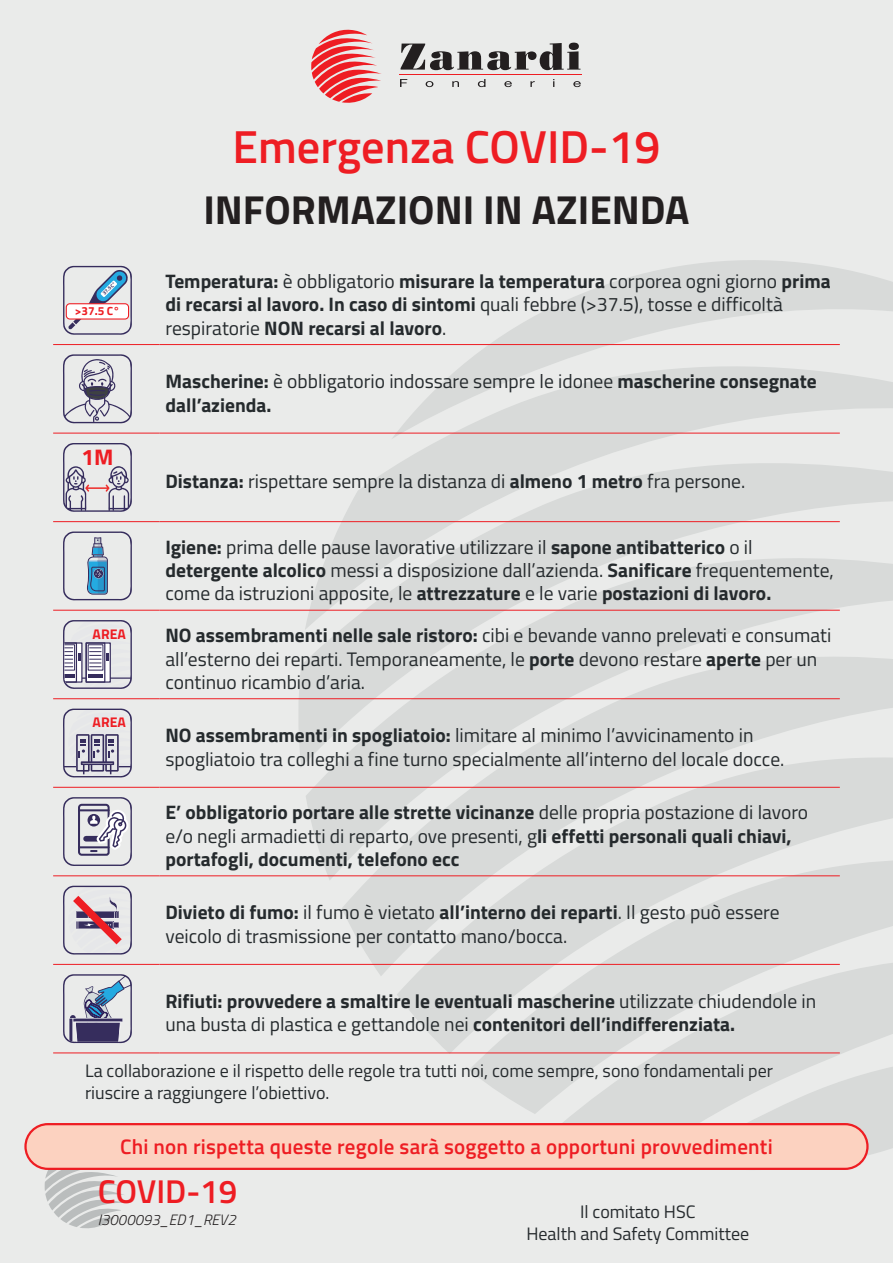
<style>
.page{position:relative;width:893px;height:1263px;background:#eaebea}
.page>*{position:absolute;margin:0;border:0;box-sizing:border-box;transform-origin:0 0}
.t1{font:600 46.35px "Titillium Web";color:#ee1d23}
.t2{font:700 40.5px "Titillium Web";color:#231f20}
.t3{font:600 33px "Titillium Web";color:#ee1d23}
.t4{font:700 22.5px "Titillium Web";color:#ee1d23}
.t5{font:600 21px "Titillium Web";letter-spacing:.01em;color:#ee1d23}
.t6{font:19.5px/23.4px "Titillium Web";color:#252a2d}
.t7{font:700 19.5px/23.4px "Titillium Web";color:#252a2d}
.t8{font:18px/21.6px "Titillium Web";color:#252a2d}
.t9{font:italic 300 15px "Titillium Web";color:#231f20}
.t10{font:700 13.95px "Titillium Web";color:#ee1d23}
.t11{font:700 11.85px "Titillium Web";color:#ee1d23}
.t12{font:700 4.95px "Titillium Web";color:#362d5d}
.s1{font-weight:400}
.s2{font-weight:700}
</style>
<div class="page">
<svg style="left:507px;top:260px;width:386px;height:73px;fill:#d8dad9"></svg>
<svg style="left:305px;top:333px;width:588px;height:103px"></svg>
<svg style="left:297px;top:436px;width:596px;height:331px;fill:#d8dad9"></svg>
<svg style="left:306px;top:528px;width:587px;height:352px;fill:#d8dad9"></svg>
<svg style="left:342px;top:628px;width:551px;height:348px;fill:#d8dad9"></svg>
<svg style="left:397px;top:727px;width:496px;height:327px;fill:#d8dad9"></svg>
<svg style="left:469px;top:838px;width:424px;height:276px;fill:#d8dad9"></svg>
<svg style="left:558px;top:948px;width:335px;height:209px;fill:#d8dad9"></svg>
<svg style="left:311px;top:29px;width:70px;height:74px"></svg>
<svg style="left:401px;top:43px;width:179px;height:27px"></svg>
<svg style="left:400px;top:79px;width:7px;height:8px"></svg>
<svg style="left:426px;top:81px;width:7px;height:6px"></svg>
<svg style="left:452px;top:81px;width:7px;height:6px"></svg>
<svg style="left:478px;top:79px;width:7px;height:8px"></svg>
<svg style="left:504px;top:81px;width:8px;height:6px"></svg>
<svg style="left:530px;top:81px;width:5px;height:6px"></svg>
<svg style="left:573px;top:81px;width:8px;height:6px"></svg>
<hr style="left:399px;top:74px;width:183px;height:1px;background:#ee1d23">
<svg style="left:45px;top:1170px;width:79px;height:59px"></svg>
<div style="left:26px;top:1124px;width:841px;height:45px;background:#fcd2c0;border-radius:22px"></div>
<div style="left:24px;top:1123px;width:845px;height:47px;border:2px solid #ee1d23;border-radius:22px"></div>
<hr style="left:53px;top:344px;width:106px;height:1px;background:#ee1d23">
<hr style="left:159px;top:344px;width:681px;height:1px;background:#ee1d23">
<hr style="left:53px;top:433px;width:106px;height:1px;background:#ee1d23">
<hr style="left:159px;top:433px;width:681px;height:1px;background:#ee1d23">
<hr style="left:53px;top:521px;width:106px;height:1px;background:#ee1d23">
<hr style="left:159px;top:521px;width:681px;height:1px;background:#ee1d23">
<hr style="left:53px;top:610px;width:106px;height:1px;background:#ee1d23">
<hr style="left:159px;top:610px;width:681px;height:1px;background:#ee1d23">
<hr style="left:53px;top:698px;width:106px;height:1px;background:#ee1d23">
<hr style="left:159px;top:698px;width:681px;height:1px;background:#ee1d23">
<hr style="left:53px;top:787px;width:106px;height:1px;background:#ee1d23">
<hr style="left:159px;top:787px;width:681px;height:1px;background:#ee1d23">
<hr style="left:53px;top:875px;width:106px;height:1px;background:#ee1d23">
<hr style="left:159px;top:875px;width:681px;height:1px;background:#ee1d23">
<hr style="left:53px;top:964px;width:106px;height:1px;background:#ee1d23">
<hr style="left:159px;top:964px;width:681px;height:1px;background:#ee1d23">
<hr style="left:53px;top:1052px;width:106px;height:1px;background:#ee1d23">
<hr style="left:159px;top:1052px;width:681px;height:1px;background:#ee1d23">
<svg style="left:63px;top:266px;width:69px;height:69px"></svg>
<svg style="left:63px;top:354px;width:69px;height:69px"></svg>
<svg style="left:63px;top:443px;width:69px;height:69px"></svg>
<svg style="left:63px;top:531px;width:69px;height:69px"></svg>
<svg style="left:63px;top:620px;width:69px;height:69px"></svg>
<svg style="left:63px;top:708px;width:69px;height:69px"></svg>
<svg style="left:63px;top:797px;width:69px;height:69px"></svg>
<svg style="left:63px;top:886px;width:69px;height:69px"></svg>
<svg style="left:63px;top:974px;width:69px;height:69px"></svg>
<h1 class="t1" style="left:232px;top:112px;width:430px">Emergenza COVID-19</h1>
<p class="t12" style="left:101px;top:291px;width:18px;rotate:-45deg">37.5 C°</p>
<p class="t11" style="left:75px;top:302px;width:46px">&gt;37.5 C°</p>
<p class="t4" style="left:81px;top:440px;width:33px">1M</p>
<h2 class="t2" style="left:203px;top:179px;width:488px">INFORMAZIONI IN AZIENDA</h2>
<p class="t7" style="left:165px;top:268px;width:667px">Temperatura: <span class="s1">è obbligatorio</span> misurare la temperatura <span class="s1">corporea ogni giorno</span> prima di recarsi al lavoro. In caso di sintomi <span class="s1">quali febbre (&gt;37.5), tosse e difficoltà respiratorie</span> NON recarsi al lavoro<span class="s1">.</span></p>
<p class="t7" style="left:165px;top:369px;width:653px">Mascherine: <span class="s1">è obbligatorio indossare sempre le idonee</span> mascherine consegnate dall’azienda.</p>
<p class="t6" style="left:165px;top:469px;width:581px"><span class="s2">Distanza:</span> rispettare sempre la distanza di <span class="s2">almeno 1 metro</span> fra persone.</p>
<p class="t6" style="left:165px;top:534px;width:670px"><span class="s2">Igiene:</span> prima delle pause lavorative utilizzare il <span class="s2">sapone antibatterico</span> o il <span class="s2">detergente alcolico</span> messi a disposizione dall’azienda. <span class="s2">Sanificare</span> frequentemente, come da istruzioni apposite, le <span class="s2">attrezzature</span> e le varie <span class="s2">postazioni di lavoro.</span></p>
<p class="t10" style="left:93px;top:623px;width:35px">AREA</p>
<p class="t6" style="left:165px;top:623px;width:667px"><span class="s2">NO assembramenti nelle sale ristoro:</span> cibi e bevande vanno prelevati e consumati all’esterno dei reparti. Temporaneamente, le <span class="s2">porte</span> devono restare <span class="s2">aperte</span> per un continuo ricambio d’aria.</p>
<p class="t10" style="left:93px;top:712px;width:35px">AREA</p>
<p class="t6" style="left:165px;top:723px;width:620px"><span class="s2">NO assembramenti in spogliatoio:</span> limitare al minimo l’avvicinamento in spogliatoio tra colleghi a fine turno specialmente all’interno del locale docce.</p>
<p class="t7" style="left:165px;top:800px;width:644px">E’ obbligatorio portare alle strette vicinanze <span class="s1">delle propria postazione di lavoro e/o negli armadietti di reparto, ove presenti, g</span>li effetti personali quali chiavi, portafogli, documenti, telefono ecc</p>
<p class="t6" style="left:165px;top:900px;width:616px"><span class="s2">Divieto di fumo:</span> il fumo è vietato <span class="s2">all’interno dei reparti</span>. Il gesto può essere veicolo di trasmissione per contatto mano/bocca.</p>
<p class="t7" style="left:165px;top:988px;width:652px">Rifiuti: provvedere a smaltire le eventuali mascherine <span class="s1">utilizzate chiudendole in una busta di plastica e gettandole nei</span> contenitori dell’indifferenziata.</p>
<p class="t8" style="left:85px;top:1059px;width:690px">La collaborazione e il rispetto delle regole tra tutti noi, come sempre, sono fondamentali per riuscire a raggiungere l’obiettivo.</p>
<p class="t5" style="left:120px;top:1131px;width:654px">Chi non rispetta queste regole sarà soggetto a opportuni provvedimenti</p>
<h3 class="t3" style="left:98px;top:1166px;width:141px">COVID-19</h3>
<p class="t9" style="left:98px;top:1208px;width:139px">I3000093_ED1_REV2</p>
<p class="t8" style="left:526px;top:1200px;width:224px;text-align:center">Il comitato HSC<br>Health and Safety Committee</p>
</div>
